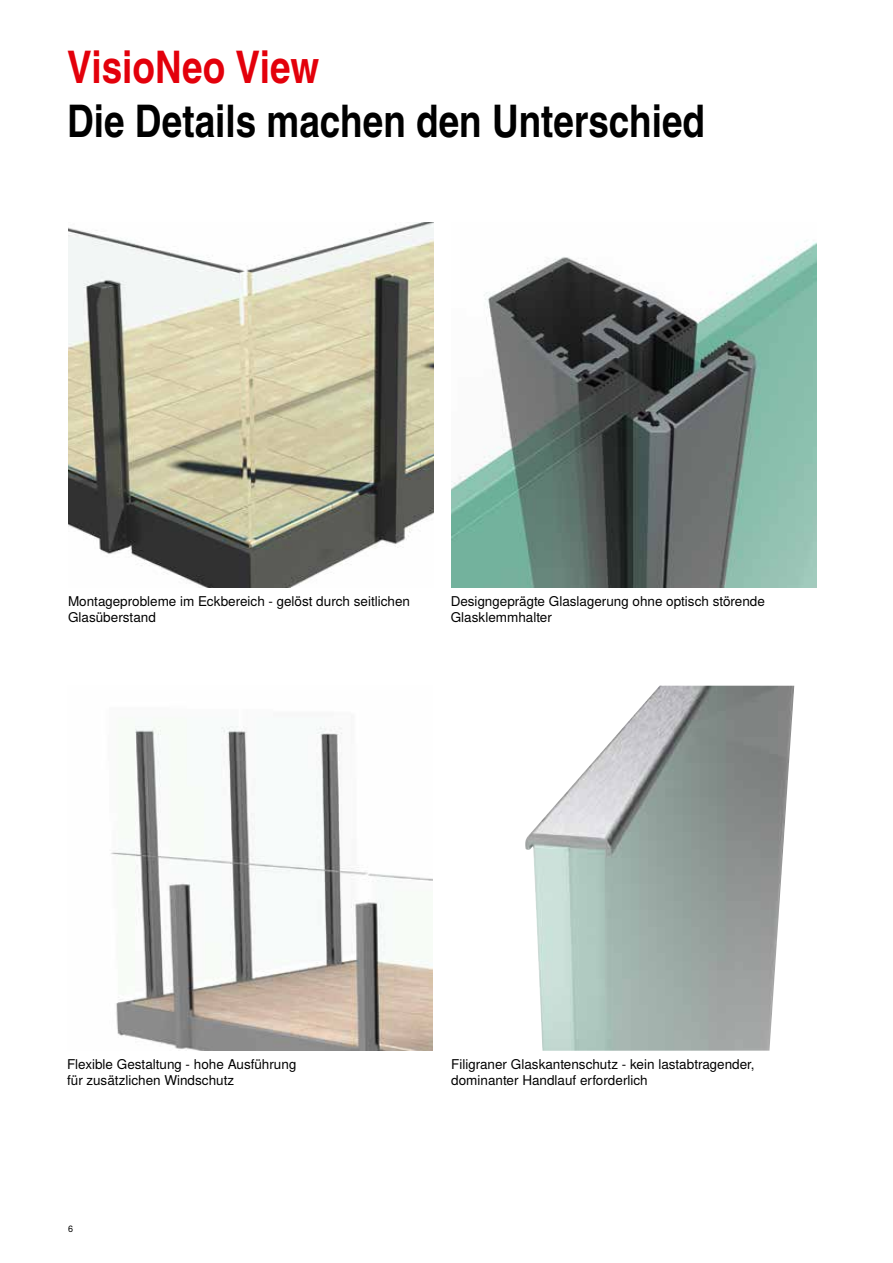
<style>
.page{position:relative;width:893px;height:1263px;background:#fff}
.page>*{position:absolute;margin:0;border:0;box-sizing:border-box;transform-origin:0 0}
.t1{font:700 45px "Warema Nimbus Cnd";color:#000}
.t2{font:700 45px "Warema Nimbus Cnd";color:#e3000b}
.t3{font:13.5px/16.2px "Warema Nimbus";color:#000}
.t4{font:9px "Warema Nimbus";color:#000}
</style>
<div class="page">
<img style="left:68px;top:222px;width:365px;height:365px">
<img style="left:525px;top:686px;width:269px;height:365px">
<img style="left:451px;top:242px;width:365px;height:345px">
<img style="left:111px;top:726px;width:322px;height:325px">
<h1 class="t2" style="left:67px;top:39px;width:254px">VisioNeo View</h1>
<h1 class="t1" style="left:67px;top:93px;width:639px">Die Details machen den Unterschied</h1>
<p class="t3" style="left:68px;top:593px;width:343px">Montageprobleme im Eckbereich - gelöst durch seitlichen<br>Glasüberstand</p>
<p class="t3" style="left:451px;top:593px;width:316px">Designgeprägte Glaslagerung ohne optisch störende<br>Glasklemmhalter</p>
<p class="t3" style="left:67px;top:1056px;width:231px">Flexible Gestaltung - hohe Ausführung für zusätzlichen Windschutz</p>
<p class="t3" style="left:451px;top:1056px;width:305px">Filigraner Glaskantenschutz - kein lastabtragender, dominanter Handlauf erforderlich</p>
<p class="t4" style="left:68px;top:1224px;width:7px">6</p>
</div>
